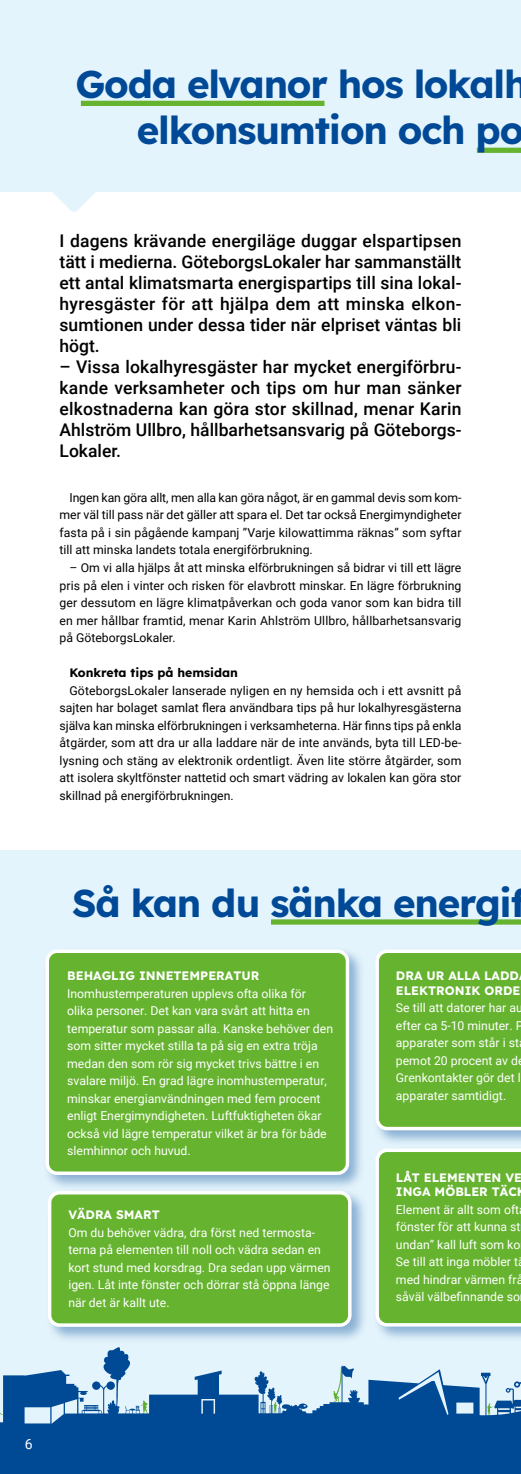
<style>
.page{position:relative;width:521px;height:1474px;background:#fff}
.page>*{position:absolute;margin:0;border:0;box-sizing:border-box;transform-origin:0 0}
.t1{font:38.5px/45.5px "Lexend";letter-spacing:-.03em;color:#004996;text-align:right}
.t2{font:500 17.5px/21px "Roboto";color:#000;text-align:justify}
.t3{font:14px "Roboto";color:#fff}
.t4{font:12.25px/17.5px "Roboto";color:#000;text-align:justify}
.t5{font:12.25px/17.5px "Roboto";color:#fff}
.t6{font:12.25px/14.7px "Lexend";color:#fff}
.t7{font:12.25px "Lexend";color:#000}
</style>
<div class="page">
<svg style="left:49px;top:191px;width:50px;height:21px"></svg>
<div style="left:0;top:0;width:521px;height:191px;background:#e4f4fc"></div>
<div style="left:0;top:850px;width:521px;height:623px;background:#e4f4fc"></div>
<div style="left:81px;top:101px;width:243px;height:5px;background:#65b32e"></div>
<div style="left:477px;top:148px;width:44px;height:5px;background:#65b32e"></div>
<div style="left:271px;top:919px;width:250px;height:5px;background:#65b32e"></div>
<svg style="left:0;top:1347px;width:521px;height:126px;fill:#004a95"></svg>
<div style="left:43px;top:946px;width:322px;height:245px;background:#004996;opacity:.4"></div>
<div style="left:47px;top:951px;width:300px;height:222px;background:#65b32e;border-radius:10px"></div>
<div style="left:46px;top:949px;width:303px;height:225px;border:4px solid #fff;border-radius:10px"></div>
<div style="left:373px;top:1145px;width:148px;height:198px;background:#004996;opacity:.4"></div>
<div style="left:375px;top:1148px;width:146px;height:178px;background:#65b32e"></div>
<div style="left:45px;top:1188px;width:323px;height:155px;background:#004996;opacity:.4"></div>
<div style="left:50px;top:1192px;width:300px;height:132px;background:#65b32e;border-radius:10px"></div>
<div style="left:48px;top:1190px;width:303px;height:136px;border:4px solid #fff;border-radius:10px"></div>
<div style="left:373px;top:946px;width:148px;height:200px;background:#004996;opacity:.4"></div>
<svg style="left:375px;top:949px;width:146px;height:181px;background:#6eb73c"></svg>
<h1 class="t1" style="left:75px;top:60px;width:455px">Goda elvanor hos lokalh elkonsumtion och po</h1>
<p class="t2" style="left:60px;top:229px;width:403px">I dagens krävande energiläge duggar elspartipsen tätt i medierna. GöteborgsLokaler har sammanställt ett antal klimatsmarta energispartips till sina lokal&shy;hyresgäster för att hjälpa dem att minska elkon&shy;sumtionen under dessa tider när elpriset väntas bli högt.</p>
<h2 class="t2" style="left:60px;top:355px;width:403px">– Vissa lokalhyresgäster har mycket energiförbru&shy;kande verksamheter och tips om hur man sänker elkostnaderna kan göra stor skillnad, menar Karin Ahlström Ullbro, hållbarhetsansvarig på Göteborgs-Lokaler.</h2>
<p class="t4" style="left:60px;top:488px;width:403px;text-indent:10px">Ingen kan göra allt, men alla kan göra något, är en gammal devis som kom&shy;mer väl till pass när det gäller att spara el. Det tar också Energimyndigheter fasta på i sin pågående kampanj ”Varje kilowattimma räknas” som syftar till att minska landets totala energiförbrukning.</p>
<p class="t4" style="left:60px;top:558px;width:403px;text-indent:10px">– Om vi alla hjälps åt att minska elförbrukningen så bidrar vi till ett lägre pris på elen i vinter och risken för elavbrott minskar. En lägre förbrukning ger dessutom en lägre klimatpåverkan och goda vanor som kan bidra till en mer hållbar framtid, menar Karin Ahlström Ullbro, hållbarhetsansvarig på GöteborgsLokaler.</p>
<p class="t7" style="left:69px;top:664px;width:170px">Konkreta tips på hemsidan</p>
<p class="t4" style="left:60px;top:681px;width:403px;text-indent:10px">GöteborgsLokaler lanserade nyligen en ny hemsida och i ett avsnitt på sajten har bolaget samlat flera användbara tips på hur lokalhyresgästerna själva kan minska elförbrukningen i verksamheterna. Här finns tips på enkla åtgärder, som att dra ur alla laddare när de inte används, byta till LED-be&shy;lysning och stäng av elektronik ordentligt. Även lite större åtgärder, som att isolera skyltfönster nattetid och smart vädring av lokalen kan göra stor skillnad på energiförbrukningen.</p>
<h1 class="t1" style="left:72px;top:877px;width:455px">Så kan du sänka energif</h1>
<p class="t6" style="left:67px;top:967px;width:194px">BEHAGLIG INNETEMPERATUR</p>
<p class="t5" style="left:67px;top:984px;width:267px">Inomhustemperaturen upplevs ofta olika för olika personer. Det kan vara svårt att hitta en temperatur som passar alla. Kanske behöver den som sitter mycket stilla ta på sig en extra tröja medan den som rör sig mycket trivs bättre i en svalare miljö. En grad lägre inomhustemperatur, minskar energianvändningen med fem procent enligt Energimyndigheten. Luftfuktigheten ökar också vid lägre temperatur vilket är bra för både slemhinnor och huvud.</p>
<p class="t6" style="left:68px;top:1206px;width:93px">VÄDRA SMART</p>
<p class="t5" style="left:68px;top:1223px;width:264px">Om du behöver vädra, dra först ned termosta&shy;terna på elementen till noll och vädra sedan en kort stund med korsdrag. Dra sedan upp värmen igen. Låt inte fönster och dörrar stå öppna länge när det är kallt ute.</p>
<p class="t6" style="left:396px;top:967px;width:126px">DRA UR ALLA LADD<br>ELEKTRONIK ORDE</p>
<p class="t5" style="left:396px;top:998px;width:129px">Se till att datorer har au efter ca 5-10 minuter. P apparater som står i st pemot 20 procent av d<br>Grenkontakter gör det l apparater samtidigt.</p>
<p class="t6" style="left:396px;top:1169px;width:128px">LÅT ELEMENTEN VE<br>INGA MÖBLER TÄC</p>
<p class="t5" style="left:396px;top:1200px;width:129px">Element är allt som oft fönster för att kunna st undan” kall luft som ko<br>Se till att inga möbler t med hindrar värmen frå såväl välbefinnande so</p>
<p class="t3" style="left:25px;top:1434px;width:9px">6</p>
</div>
